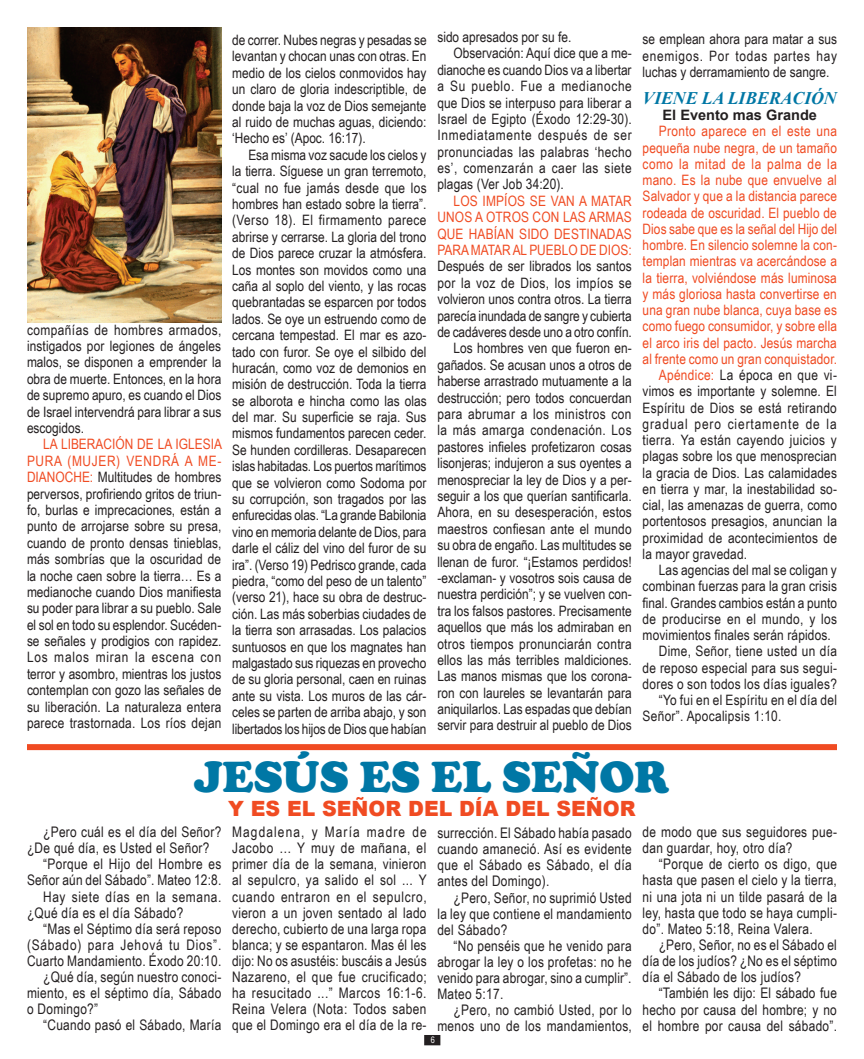
<style>
.page{position:relative;width:864px;height:1059px;background:#fff}
.page>*{position:absolute;margin:0;border:0;box-sizing:border-box;transform-origin:0 0}
.t1{font:900 45px "Cooper";color:#0077a5}
.t2{font:900 21px "Arial";color:#f04b22}
.t3{font:italic 700 17.7px "Times New Roman";color:#0077a5}
.t4{font:14.55px/16px "Arial Narrow";letter-spacing:.02em;color:#231f20;text-align:justify}
.t5{font:14.55px/16px "Arial Narrow";letter-spacing:.04em;color:#231f20}
.t6{font:14.25px/16.4px "Arial Narrow";letter-spacing:.01em;color:#231f20;text-align:justify}
.t7{font:14.25px/16.2px "Arial Narrow";letter-spacing:.01em;color:#f04b22;text-align:justify}
.t8{font:700 14.25px "Arial";color:#231f20}
.t9{font:9px "Arial Narrow";color:#fff}
.s1{color:#f04b22}
</style>
<div class="page">
<div style="left:425px;top:1035px;width:15px;height:9px;background:#231f20"></div>
<div style="left:424px;top:1034px;width:16px;height:11px;border:2px solid #231f20"></div>
<img style="left:27px;top:27px;width:194px;height:296px">
<div style="left:27px;top:744px;width:810px;height:6px;background:#f04b22"></div>
<p class="t6" style="left:27px;top:321px;width:196px">compañías de hombres armados, instigados por legiones de ángeles malos, se disponen a emprender la obra de muerte. Entonces, en la hora de supremo apuro, es cuando el Dios de Israel intervendrá para librar a sus escogidos.</p>
<p class="t6" style="left:27px;top:435px;width:197px;text-indent:16px"><span class="s1">LA LIBERACIÓN DE LA IGLESIA PURA (MUJER) VENDRÁ A ME-DIANOCHE:</span> Multitudes de hombres perversos, profiriendo gritos de triun&shy;fo, burlas e imprecaciones, están a punto de arrojarse sobre su presa, cuando de pronto densas tinieblas, más sombrías que la oscuridad de la noche caen sobre la tierra… Es a medianoche cuando Dios manifiesta su poder para librar a su pueblo. Sale el sol en todo su esplendor. Sucéden&shy;se señales y prodigios con rapidez.<br>Los malos miran la escena con terror y asombro, mientras los justos contemplan con gozo las señales de su liberación. La naturaleza entera parece trastornada. Los ríos dejan</p>
<p class="t6" style="left:232px;top:31px;width:196px">de correr. Nubes negras y pesadas se levantan y chocan unas con otras. En medio de los cielos conmovidos hay un claro de gloria indescriptible, de donde baja la voz de Dios semejante al ruido de muchas aguas, diciendo: ‘Hecho es’ (Apoc. 16:17).</p>
<p class="t6" style="left:232px;top:146px;width:196px;text-indent:16px">Esa misma voz sacude los cielos y la tierra. Síguese un gran terremoto, “cual no fue jamás desde que los hombres han estado sobre la tierra”. (Verso 18). El firmamento parece abrirse y cerrarse. La gloria del trono de Dios parece cruzar la atmósfera.<br>Los montes son movidos como una caña al soplo del viento, y las rocas quebrantadas se esparcen por todos lados. Se oye un estruendo como de cercana tempestad. El mar es azo&shy;tado con furor. Se oye el silbido del huracán, como voz de demonios en misión de destrucción. Toda la tierra se alborota e hincha como las olas del mar. Su superficie se raja. Sus mismos fundamentos parecen ceder.<br>Se hunden cordilleras. Desaparecen islas habitadas. Los puertos marítimos que se volvieron como Sodoma por su corrupción, son tragados por las enfurecidas olas. “La grande Babilonia vino en memoria delante de Dios, para darle el cáliz del vino del furor de su ira”. (Verso 19) Pedrisco grande, cada piedra, “como del peso de un talento” (verso 21), hace su obra de destruc&shy;ción. Las más soberbias ciudades de la tierra son arrasadas. Los palacios suntuosos en que los magnates han malgastado sus riquezas en provecho de su gloria personal, caen en ruinas ante su vista. Los muros de las cár&shy;celes se parten de arriba abajo, y son libertados los hijos de Dios que habían</p>
<p class="t6" style="left:437px;top:28px;width:135px">sido apresados por su fe.</p>
<p class="t6" style="left:437px;top:45px;width:196px;text-indent:16px">Observación: Aquí dice que a me&shy;dianoche es cuando Dios va a libertar a Su pueblo. Fue a medianoche que Dios se interpuso para liberar a Israel de Egipto (Éxodo 12:29-30).<br>Inmediatamente después de ser pronunciadas las palabras ‘hecho es’, comenzarán a caer las siete plagas (Ver Job 34:20).</p>
<p class="t6" style="left:437px;top:192px;width:196px;text-indent:16px"><span class="s1">LOS IMPÍOS SE VAN A MATAR UNOS A OTROS CON LAS ARMAS QUE HABÍAN SIDO DESTINADAS PARA MATAR AL PUEBLO DE DIOS:<br></span>Después de ser librados los santos por la voz de Dios, los impíos se volvieron unos contra otros. La tierra parecía inundada de sangre y cubierta de cadáveres desde uno a otro confín.</p>
<p class="t6" style="left:437px;top:340px;width:196px;text-indent:16px">Los hombres ven que fueron en&shy;gañados. Se acusan unos a otros de haberse arrastrado mutuamente a la destrucción; pero todos concuerdan para abrumar a los ministros con la más amarga condenación. Los pastores infieles profetizaron cosas lisonjeras; indujeron a sus oyentes a menospreciar la ley de Dios y a per&shy;seguir a los que querían santificarla.<br>Ahora, en su desesperación, estos maestros confiesan ante el mundo su obra de engaño. Las multitudes se llenan de furor. “¡Estamos perdidos! -exclaman- y vosotros sois causa de nuestra perdición”; y se vuelven con&shy;tra los falsos pastores. Precisamente aquellos que más los admiraban en otros tiempos pronunciarán contra ellos las más terribles maldiciones.<br>Las manos mismas que los corona&shy;ron con laureles se levantarán para aniquilarlos. Las espadas que debían servir para destruir al pueblo de Dios</p>
<p class="t6" style="left:643px;top:31px;width:196px">se emplean ahora para matar a sus enemigos. Por todas partes hay luchas y derramamiento de sangre.</p>
<p class="t3" style="left:643px;top:86px;width:196px">VIENE LA LIBERACIÓN</p>
<p class="t8" style="left:663px;top:106px;width:156px">El Evento mas Grande</p>
<p class="t7" style="left:643px;top:123px;width:196px;text-indent:16px">Pronto aparece en el este una pequeña nube negra, de un tamaño como la mitad de la palma de la mano. Es la nube que envuelve al Salvador y que a la distancia parece rodeada de oscuridad. El pueblo de Dios sabe que es la señal del Hijo del hombre. En silencio solemne la con&shy;templan mientras va acercándose a la tierra, volviéndose más luminosa y más gloriosa hasta convertirse en una gran nube blanca, cuya base es como fuego consumidor, y sobre ella el arco iris del pacto. Jesús marcha al frente como un gran conquistador.</p>
<p class="t6" style="left:643px;top:366px;width:196px;text-indent:16px"><span class="s1">Apéndice:</span> La época en que vi&shy;vimos es importante y solemne. El Espíritu de Dios se está retirando gradual pero ciertamente de la tierra. Ya están cayendo juicios y plagas sobre los que menosprecian la gracia de Dios. Las calamidades en tierra y mar, la inestabilidad so&shy;cial, las amenazas de guerra, como portentosos presagios, anuncian la proximidad de acontecimientos de la mayor gravedad.</p>
<p class="t6" style="left:643px;top:561px;width:196px;text-indent:16px">Las agencias del mal se coligan y combinan fuerzas para la gran crisis final. Grandes cambios están a punto de producirse en el mundo, y los movimientos finales serán rápidos.</p>
<p class="t6" style="left:643px;top:642px;width:196px;text-indent:16px">Dime, Señor, tiene usted un día de reposo especial para sus segui&shy;dores o son todos los días iguales?</p>
<p class="t6" style="left:643px;top:691px;width:196px;text-indent:16px">“Yo fui en el Espíritu en el día del<br>Señor”. Apocalipsis 1:10.</p>
<p class="t1" style="left:194px;top:750px;width:477px">JESÚS ES EL SEÑOR</p>
<p class="t2" style="left:228px;top:793px;width:409px">Y ES EL SEÑOR DEL DÍA DEL SEÑOR</p>
<p class="t4" style="left:27px;top:823px;width:196px;text-indent:16px">¿Pero cuál es el día del Señor? ¿De qué día, es Usted el Señor?</p>
<p class="t4" style="left:27px;top:855px;width:196px;text-align:right">“Porque el Hijo del Hombre es<br>Señor aún del Sábado”. Mateo 12:8.</p>
<p class="t5" style="left:27px;top:887px;width:196px;text-indent:16px">Hay siete días en la semana. ¿Qué día es el día Sábado?</p>
<p class="t4" style="left:27px;top:919px;width:196px;text-indent:16px">“Mas el Séptimo día será reposo (Sábado) para Jehová tu Dios”.<br>Cuarto Mandamiento. Éxodo 20:10.</p>
<p class="t4" style="left:27px;top:968px;width:196px;text-indent:16px">¿Qué día, según nuestro conoci&shy;miento, es el séptimo día, Sábado o Domingo?”</p>
<p class="t4" style="left:43px;top:1016px;width:180px">“Cuando pasó el Sábado, María</p>
<p class="t4" style="left:232px;top:823px;width:196px">Magdalena, y María madre de Jacobo … Y muy de mañana, el primer día de la semana, vinieron al sepulcro, ya salido el sol ... Y cuando entraron en el sepulcro, vieron a un joven sentado al lado derecho, cubierto de una larga ropa blanca; y se espantaron. Mas él les dijo: No os asustéis: buscáis a Jesús Nazareno, el que fue crucificado; ha resucitado ...” Marcos 16:1-6.<br>Reina Velera (Nota: Todos saben que el Domingo era el día de la re-</p>
<p class="t4" style="left:437px;top:824px;width:196px">surrección. El Sábado había pasado cuando amaneció. Así es evidente que el Sábado es Sábado, el día antes del Domingo).</p>
<p class="t4" style="left:437px;top:888px;width:196px;text-indent:16px">¿Pero, Señor, no suprimió Usted la ley que contiene el mandamiento del Sábado?</p>
<p class="t4" style="left:437px;top:937px;width:196px;text-indent:16px">“No penséis que he venido para abrogar la ley o los profetas: no he venido para abrogar, sino a cumplir”.<br>Mateo 5:17.</p>
<p class="t4" style="left:437px;top:1001px;width:196px;text-align:right">¿Pero, no cambió Usted, por lo menos uno de los mandamientos,</p>
<p class="t9" style="left:431px;top:1032px;width:6px">6</p>
<p class="t4" style="left:643px;top:823px;width:196px">de modo que sus seguidores pue&shy;dan guardar, hoy, otro día?</p>
<p class="t4" style="left:643px;top:855px;width:196px;text-indent:16px">“Porque de cierto os digo, que hasta que pasen el cielo y la tierra, ni una jota ni un tilde pasará de la ley, hasta que todo se haya cumpli&shy;do”. Mateo 5:18, Reina Valera.</p>
<p class="t4" style="left:643px;top:935px;width:196px;text-indent:16px">¿Pero, Señor, no es el Sábado el día de los judíos? ¿No es el séptimo día el Sábado de los judíos?</p>
<p class="t4" style="left:643px;top:984px;width:196px;text-indent:16px">“También les dijo: El sábado fue hecho por causa del hombre; y no el hombre por causa del sábado”.</p>
</div>
